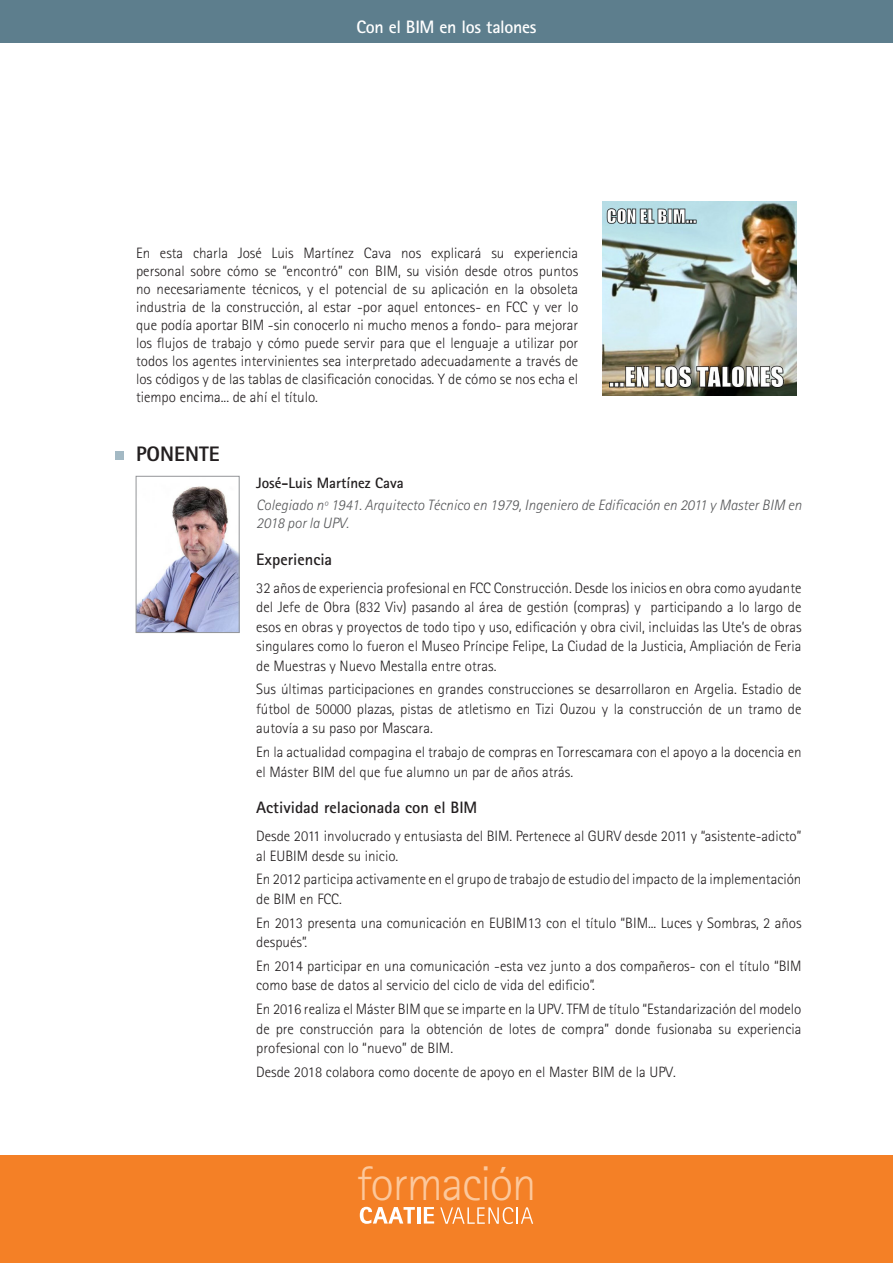
<style>
.page{position:relative;width:893px;height:1263px;background:#fff}
.page>*{position:absolute;margin:0;border:0;box-sizing:border-box;transform-origin:0 0}
.t1{font:300 48.75px "Rotis Sans Serif";letter-spacing:-.025em;color:#fcc89c}
.titulo_4{font:800 21px "Rotis Sans Serif";color:#231f20}
.cabecera_nombre_curs{font:700 18px "Rotis Sans Serif";letter-spacing:-.02em;color:#fff}
.texto{font:700 16.5px "Rotis Sans Serif";color:#231f20}
.texto-2{font:300 15px/19.5px "Rotis Sans Serif";color:#231f20}
.cargo_ponente{font:italic 300 15px/18px "Rotis Sans Serif";color:#57585a}
.texto-3{font:700 15px "Rotis Sans Serif";color:#231f20}
</style>
<div class="page">
<div style="left:0;top:1156px;width:893px;height:107px;background:#f48026"></div>
<svg style="left:360px;top:1207px;width:55px;height:17px"></svg>
<hr style="left:417px;top:1207px;width:3px;height:16px;background:#fff">
<svg style="left:424px;top:1207px;width:10px;height:16px"></svg>
<svg style="left:440px;top:1207px;width:93px;height:17px"></svg>
<div style="left:0;top:0;width:893px;height:42px;background:#5d7e8d"></div>
<div style="left:115px;top:451px;width:8px;height:8px;background:#a3b9c4"></div>
<img style="left:603px;top:202px;width:193px;height:193px">
<img style="left:138px;top:486px;width:99px;height:145px">
<div style="left:136px;top:476px;width:103px;height:157px;border:1px solid #939598"></div>
<p class="cabecera_nombre_curs" style="left:356px;top:16px;width:182px">Con el BIM en los talones</p>
<p class="texto-2" style="left:136px;top:244px;width:444px;line-height:18px;text-align:justify">En esta charla José Luis Martínez Cava nos explicará su experiencia personal sobre cómo se “encontró” con BIM, su visión desde otros puntos no necesariamente técnicos, y el potencial de su aplicación en la obsoleta industria de la construcción, al estar -por aquel entonces- en FCC y ver lo que podía aportar BIM -sin conocerlo ni mucho menos a fondo- para mejorar los flujos de trabajo y cómo puede servir para que el lenguaje a utilizar por todos los agentes intervinientes sea interpretado adecuadamente a través de los códigos y de las tablas de clasificación conocidas. Y de cómo se nos echa el tiempo encima... de ahí el título.</p>
<p class="titulo_4" style="left:136px;top:441px;width:85px">PONENTE</p>
<p class="texto-3" style="left:256px;top:473px;width:149px">José-Luis Martínez Cava</p>
<p class="cargo_ponente" style="left:256px;top:496px;width:547px">Colegiado nº 1941. Arquitecto Técnico en 1979, Ingeniero de Edificación en 2011 y Master BIM en<br>2018 por la UPV.</p>
<p class="texto" style="left:256px;top:549px;width:78px">Experiencia</p>
<p class="texto-2" style="left:256px;top:578px;width:547px;text-align:justify">32 años de experiencia profesional en FCC Construcción. Desde los inicios en obra como ayudante del Jefe de Obra (832 Viv) pasando al área de gestión (compras) y participando a lo largo de esos en obras y proyectos de todo tipo y uso, edificación y obra civil, incluidas las Ute’s de obras singulares como lo fueron el Museo Príncipe Felipe, La Ciudad de la Justicia, Ampliación de Feria de Muestras y Nuevo Mestalla entre otras.</p>
<p class="texto-2" style="left:256px;top:679px;width:547px;text-align:justify">Sus últimas participaciones en grandes construcciones se desarrollaron en Argelia. Estadio de fútbol de 50000 plazas, pistas de atletismo en Tizi Ouzou y la construcción de un tramo de autovía a su paso por Mascara.</p>
<p class="texto-2" style="left:256px;top:742px;width:547px">En la actualidad compagina el trabajo de compras en Torrescamara con el apoyo a la docencia en el Máster BIM del que fue alumno un par de años atrás.</p>
<p class="texto" style="left:256px;top:797px;width:223px">Actividad relacionada con el BIM</p>
<p class="texto-2" style="left:256px;top:826px;width:547px">Desde 2011 involucrado y entusiasta del BIM. Pertenece al GURV desde 2011 y “asistente-adicto” al EUBIM desde su inicio.</p>
<p class="texto-2" style="left:256px;top:869px;width:547px">En 2012 participa activamente en el grupo de trabajo de estudio del impacto de la implementación de BIM en FCC.</p>
<p class="texto-2" style="left:256px;top:913px;width:547px">En 2013 presenta una comunicación en EUBIM13 con el título “BIM... Luces y Sombras, 2 años después”.</p>
<p class="texto-2" style="left:256px;top:956px;width:547px">En 2014 participar en una comunicación -esta vez junto a dos compañeros- con el título “BIM como base de datos al servicio del ciclo de vida del edificio”.</p>
<p class="texto-2" style="left:256px;top:999px;width:547px;text-align:justify">En 2016 realiza el Máster BIM que se imparte en la UPV. TFM de título “Estandarización del modelo de pre construcción para la obtención de lotes de compra” donde fusionaba su experiencia profesional con lo “nuevo” de BIM.</p>
<p class="texto-2" style="left:256px;top:1062px;width:421px">Desde 2018 colabora como docente de apoyo en el Master BIM de la UPV.</p>
<h1 class="t1" style="left:356px;top:1155px;width:182px">formación</h1>
</div>
